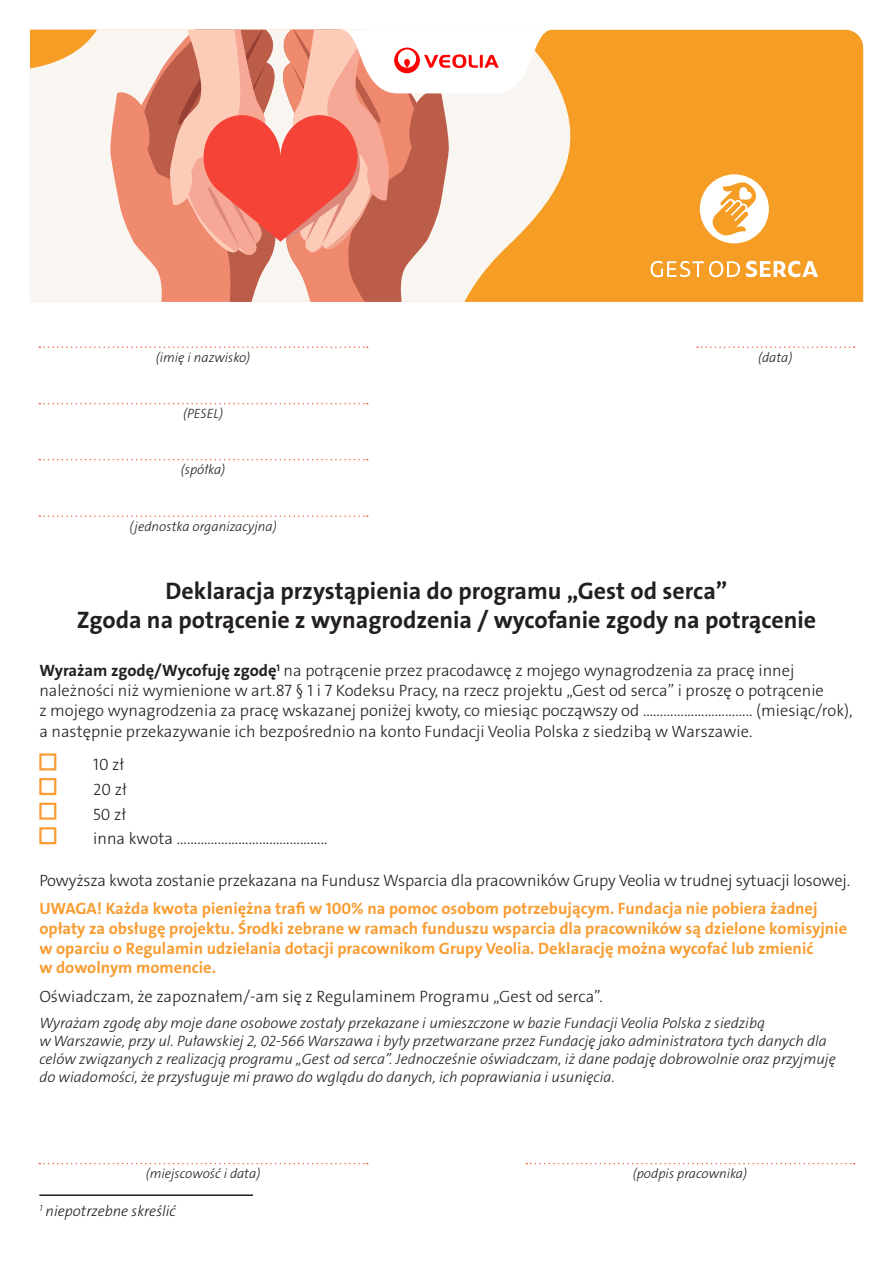
<style>
.page{position:relative;width:893px;height:1263px;background:#fff}
.page>*{position:absolute;margin:0;border:0;box-sizing:border-box;transform-origin:0 0}
.t1{font:700 24px/28.8px "The Sans Veolia W7";color:#231f20;text-align:center}
.t2{font:300 16.5px/19.8px "The Sans Veolia W3";color:#231f20}
.t3{font:700 16.5px/19.8px "The Sans Veolia W7";color:#f89d33}
.t4{font:italic 300 15px/18px "The Sans Veolia W3";color:#231f20}
.t5{font:italic 300 13.5px "The Sans Veolia W3";color:#231f20}
.s1{font-family:"The Sans Veolia W7";font-weight:700}
</style>
<div class="page">
<div style="left:589px;top:30px;width:274px;height:272px;background:#f59d24"></div>
<svg style="left:556px;top:30px;width:33px;height:272px;background:#f5a63a"></svg>
<svg style="left:700px;top:174px;width:69px;height:69px"></svg>
<svg style="left:651px;top:261px;width:89px;height:16px"></svg>
<svg style="left:746px;top:261px;width:72px;height:16px"></svg>
<svg style="left:30px;top:29px;width:526px;height:273px"></svg>
<div style="left:39px;top:753px;width:17px;height:17px;border:2px solid #f89d33"></div>
<div style="left:39px;top:778px;width:17px;height:17px;border:2px solid #f89d33"></div>
<div style="left:39px;top:803px;width:17px;height:17px;border:2px solid #f89d33"></div>
<div style="left:39px;top:827px;width:17px;height:17px;border:2px solid #f89d33"></div>
<svg style="left:39px;top:346px;width:329px;height:2px"></svg>
<svg style="left:39px;top:403px;width:329px;height:1px"></svg>
<svg style="left:39px;top:459px;width:329px;height:1px"></svg>
<svg style="left:39px;top:515px;width:329px;height:2px"></svg>
<svg style="left:697px;top:346px;width:158px;height:2px"></svg>
<svg style="left:39px;top:1163px;width:329px;height:1px"></svg>
<svg style="left:526px;top:1163px;width:329px;height:1px"></svg>
<hr style="left:39px;top:1194px;width:214px;height:2px;background:#231f20">
<p class="t5" style="left:156px;top:348px;width:96px">(imię i nazwisko)</p>
<p class="t5" style="left:183px;top:404px;width:41px">(PESEL)</p>
<p class="t5" style="left:181px;top:461px;width:46px">(spółka)</p>
<p class="t5" style="left:129px;top:517px;width:149px">(jednostka organizacyjna)</p>
<p class="t5" style="left:758px;top:349px;width:36px">(data)</p>
<h1 class="t1" style="left:77px;top:576px;width:741px">Deklaracja przystąpienia do programu „Gest od serca”<br>Zgoda na potrącenie z wynagrodzenia / wycofanie zgody na potrącenie</h1>
<p class="t2" style="left:39px;top:661px;width:815px"><span class="s1">Wyrażam zgodę/Wycofuję zgodę</span><sup>1</sup> na potrącenie przez pracodawcę z mojego wynagrodzenia za pracę innej należności niż wymienione w art.87 § 1 i 7 Kodeksu Pracy, na rzecz projektu „Gest od serca” i proszę o potrącenie<br>z mojego wynagrodzenia za pracę wskazanej poniżej kwoty, co miesiąc począwszy od ………………………….. (miesiąc/rok),</p>
<p class="t2" style="left:93px;top:715px;width:661px;line-height:33.2px;text-indent:-54px">a następnie przekazywanie ich bezpośrednio na konto Fundacji Veolia Polska z siedzibą w Warszawie.<br>10 zł</p>
<p class="t2" style="left:93px;top:777px;width:236px;line-height:24.6px">20 zł<br>50 zł<br>inna kwota ……………………………………..</p>
<p class="t2" style="left:39px;top:870px;width:812px">Powyższa kwota zostanie przekazana na Fundusz Wsparcia dla pracowników Grupy Veolia w trudnej sytuacji losowej.</p>
<p class="t3" style="left:39px;top:898px;width:809px">UWAGA! Każda kwota pieniężna trafi w 100% na pomoc osobom potrzebującym. Fundacja nie pobiera żadnej opłaty za obsługę projektu. Środki zebrane w ramach funduszu wsparcia dla pracowników są dzielone komisyjnie w oparciu o Regulamin udzielania dotacji pracownikom Grupy Veolia. Deklarację można wycofać lub zmienić<br>w dowolnym momencie.</p>
<p class="t2" style="left:39px;top:986px;width:565px">Oświadczam, że zapoznałem/-am się z Regulaminem Programu „Gest od serca”.</p>
<p class="t4" style="left:39px;top:1014px;width:798px">Wyrażam zgodę aby moje dane osobowe zostały przekazane i umieszczone w bazie Fundacji Veolia Polska z siedzibą<br>w Warszawie, przy ul. Puławskiej 2, 02-566 Warszawa i były przetwarzane przez Fundację jako administratora tych danych dla celów związanych z realizacją programu „Gest od serca”. Jednocześnie oświadczam, iż dane podaję dobrowolnie oraz przyjmuję do wiadomości, że przysługuje mi prawo do wglądu do danych, ich poprawiania i usunięcia.</p>
<p class="t5" style="left:146px;top:1164px;width:116px">(miejscowość i data)</p>
<p class="t5" style="left:633px;top:1164px;width:116px">(podpis pracownika)</p>
<p class="t4" style="left:39px;top:1202px;width:138px"><sup>1</sup> niepotrzebne skreślić</p>
</div>
